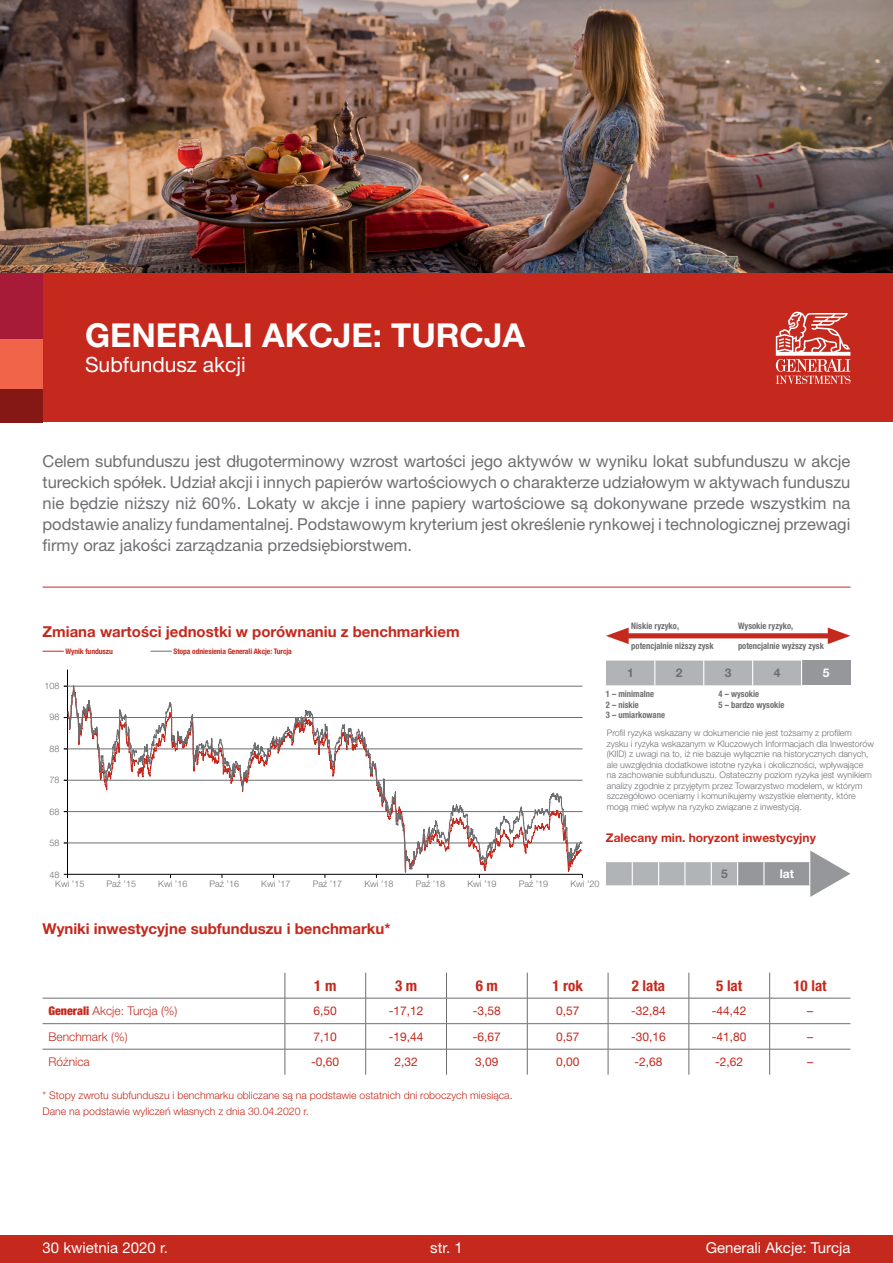
<style>
.page{position:relative;width:893px;height:1263px;background:#fff}
.page>*{position:absolute;margin:0;border:0;box-sizing:border-box;transform-origin:0 0}
.t1{font:700 33px "Helvetica Neue LT Pro";color:#fff}
.t2{font:21px "Helvetica Neue LT Pro";color:#fff}
.t3{font:16.5px/21px "Helvetica Neue LT Pro";color:#6d6e71;text-align:justify}
.t4{font:700 15px "Helvetica Neue LT Pro";color:#c5281c}
.t5{font:15px "Helvetica Neue LT Pro";color:#fff}
.t6{font:700 condensed 15px "Helvetica Neue LT Pro";color:#c5281c}
.t7{font:12px "Helvetica Neue LT Pro";color:#c5281c}
.t8{font:300 12px "Helvetica Neue LT Pro";color:#c5281c}
.t9{font:700 12px "Helvetica Neue LT Pro";color:#c5281c}
.t10{font:700 12px "Helvetica Neue LT Pro";color:#6d6e71}
.t11{font:700 12px "Helvetica Neue LT Pro";color:#fff}
.t12{font:300 10.5px/16.5px "Helvetica Neue LT Pro";color:#c5281c}
.t13{font:300 9px/10.5px "Helvetica Neue LT Pro";color:#6d6e71}
.t14{font:700 condensed 9px/10.8px "Helvetica Neue LT Pro";color:#6d6e71;scale:.95 1}
.t15{font:700 condensed 7.65px "Helvetica Neue LT Pro";letter-spacing:-.01em;color:#c5281c}
.s1{font-weight:900;font-stretch:condensed}
</style>
<div class="page">
<svg style="left:43px;top:651px;width:21px;height:1px"></svg>
<svg style="left:151px;top:651px;width:21px;height:1px"></svg>
<hr style="left:43px;top:587px;width:807px;height:1px;background:#c5281c">
<svg style="left:43px;top:973px;width:807px;height:102px"></svg>
<hr style="left:43px;top:998px;width:242px;height:1px;background:#6d6e71">
<hr style="left:285px;top:998px;width:81px;height:1px;background:#6d6e71">
<hr style="left:366px;top:998px;width:80px;height:1px;background:#6d6e71">
<hr style="left:446px;top:998px;width:81px;height:1px;background:#6d6e71">
<hr style="left:527px;top:998px;width:81px;height:1px;background:#6d6e71">
<hr style="left:608px;top:998px;width:81px;height:1px;background:#6d6e71">
<hr style="left:689px;top:998px;width:81px;height:1px;background:#6d6e71">
<hr style="left:770px;top:998px;width:80px;height:1px;background:#6d6e71">
<hr style="left:43px;top:1023px;width:242px;height:1px;background:#6d6e71">
<hr style="left:285px;top:1023px;width:81px;height:1px;background:#6d6e71">
<hr style="left:366px;top:1023px;width:80px;height:1px;background:#6d6e71">
<hr style="left:446px;top:1023px;width:81px;height:1px;background:#6d6e71">
<hr style="left:527px;top:1023px;width:81px;height:1px;background:#6d6e71">
<hr style="left:608px;top:1023px;width:81px;height:1px;background:#6d6e71">
<hr style="left:689px;top:1023px;width:81px;height:1px;background:#6d6e71">
<hr style="left:770px;top:1023px;width:80px;height:1px;background:#6d6e71">
<hr style="left:43px;top:1049px;width:242px;height:1px;background:#6d6e71">
<hr style="left:285px;top:1049px;width:81px;height:1px;background:#6d6e71">
<svg style="left:285px;top:973px;width:1px;height:102px"></svg>
<hr style="left:366px;top:1049px;width:80px;height:1px;background:#6d6e71">
<svg style="left:365px;top:973px;width:1px;height:102px"></svg>
<hr style="left:446px;top:1049px;width:81px;height:1px;background:#6d6e71">
<svg style="left:446px;top:973px;width:1px;height:102px"></svg>
<hr style="left:527px;top:1049px;width:81px;height:1px;background:#6d6e71">
<svg style="left:527px;top:973px;width:1px;height:102px"></svg>
<hr style="left:608px;top:1049px;width:81px;height:1px;background:#6d6e71">
<svg style="left:608px;top:973px;width:1px;height:102px"></svg>
<hr style="left:689px;top:1049px;width:81px;height:1px;background:#6d6e71">
<svg style="left:689px;top:973px;width:1px;height:102px"></svg>
<hr style="left:770px;top:1049px;width:80px;height:1px;background:#6d6e71">
<svg style="left:769px;top:973px;width:1px;height:102px"></svg>
<div style="left:619px;top:633px;width:218px;height:5px;background:#c5281c"></div>
<svg style="left:606px;top:628px;width:23px;height:16px"></svg>
<svg style="left:828px;top:628px;width:22px;height:16px"></svg>
<svg style="left:606px;top:850px;width:244px;height:47px"></svg>
<div style="left:801px;top:661px;width:49px;height:24px;background:#95979a"></div>
<div style="left:606px;top:661px;width:196px;height:24px;background:#b1b4b6"></div>
<div style="left:0;top:1235px;width:893px;height:28px;background:#c5281c"></div>
<img style="left:0;top:0;width:893px;height:274px">
<div style="left:42px;top:274px;width:851px;height:148px;background:#c5281c"></div>
<svg style="left:776px;top:311px;width:74px;height:73px"></svg>
<div style="left:0;top:274px;width:43px;height:66px;background:#a81b38"></div>
<div style="left:0;top:340px;width:43px;height:49px;background:#f1644a"></div>
<div style="left:0;top:389px;width:43px;height:33px;background:#851714"></div>
<hr style="left:67px;top:670px;width:1px;height:208px;background:#000">
<hr style="left:64px;top:874px;width:519px;height:1px;background:#000">
<hr style="left:64px;top:843px;width:519px;height:1px;background:#6d6e71">
<hr style="left:64px;top:811px;width:519px;height:1px;background:#6d6e71">
<hr style="left:64px;top:780px;width:519px;height:1px;background:#6d6e71">
<hr style="left:64px;top:749px;width:519px;height:1px;background:#6d6e71">
<hr style="left:64px;top:686px;width:519px;height:1px;background:#6d6e71">
<hr style="left:64px;top:717px;width:519px;height:1px;background:#6d6e71">
<svg style="left:68px;top:685px;width:513px;height:188px"></svg>
<h1 class="t1" style="left:85px;top:314px;width:441px">GENERALI AKCJE: TURCJA</h1>
<h2 class="t2" style="left:85px;top:352px;width:162px">Subfundusz akcji</h2>
<p class="t3" style="left:43px;top:450px;width:809px">Celem subfunduszu jest długoterminowy wzrost wartości jego aktywów w wyniku lokat subfunduszu w akcje tureckich spółek. Udział akcji i innych papierów wartościowych o charakterze udziałowym w aktywach funduszu nie będzie niższy niż 60%. Lokaty w akcje i inne papiery wartościowe są dokonywane przede wszystkim na podstawie analizy fundamentalnej. Podstawowym kryterium jest określenie rynkowej i technologicznej przewagi firmy oraz jakości zarządzania przedsiębiorstwem.</p>
<p class="t14" style="left:631px;top:620px;width:52px">Niskie ryzyko,</p>
<p class="t14" style="left:631px;top:641px;width:88px">potencjalnie niższy zysk</p>
<p class="t14" style="left:738px;top:641px;width:92px">potencjalnie wyższy zysk</p>
<p class="t14" style="left:738px;top:620px;width:60px">Wysokie ryzyko,</p>
<h3 class="t4" style="left:43px;top:622px;width:419px">Zmiana wartości jednostki w porównaniu z benchmarkiem</h3>
<p class="t15" style="left:65px;top:646px;width:49px">Wynik funduszu</p>
<p class="t15" style="left:173px;top:646px;width:120px">Stopa odniesienia Generali Akcje: Turcja</p>
<p class="t13" style="left:45px;top:680px;width:17px">108</p>
<p class="t13" style="left:50px;top:712px;width:12px">98</p>
<p class="t13" style="left:50px;top:743px;width:12px">88</p>
<p class="t13" style="left:50px;top:775px;width:12px">78</p>
<p class="t13" style="left:50px;top:806px;width:12px">68</p>
<p class="t13" style="left:50px;top:838px;width:12px">58</p>
<p class="t13" style="left:50px;top:869px;width:12px">48</p>
<h3 class="t10" style="left:627px;top:665px;width:8px">1</h3>
<h3 class="t10" style="left:676px;top:665px;width:8px">2</h3>
<h3 class="t10" style="left:725px;top:665px;width:8px">3</h3>
<h3 class="t10" style="left:774px;top:665px;width:8px">4</h3>
<h3 class="t11" style="left:823px;top:665px;width:8px">5</h3>
<p class="t14" style="left:606px;top:688px;width:64px">1 – minimalne<br>2 – niskie<br>3 – umiarkowane</p>
<p class="t14" style="left:719px;top:688px;width:71px">4 – wysokie<br>5 – bardzo wysokie</p>
<p class="t13" style="left:607px;top:728px;width:269px">Profil ryzyka wskazany w dokumencie nie jest tożsamy z profilem zysku i ryzyka wskazanym w Kluczowych Informacjach dla Inwestorów (KIID) z uwagi na to, iż nie bazuje wyłącznie na historycznych danych, ale uwzględnia dodatkowe istotne ryzyka i okoliczności, wpływające na zachowanie subfunduszu. Ostateczny poziom ryzyka jest wynikiem analizy zgodnie z przyjętym przez Towarzystwo modelem, w którym szczegółowo oceniamy i komunikujemy wszystkie elementy, które mogą mieć wpływ na ryzyko związane z inwestycją.</p>
<h3 class="t9" style="left:606px;top:830px;width:212px">Zalecany min. horyzont inwestycyjny</h3>
<h3 class="t10" style="left:721px;top:866px;width:8px">5</h3>
<h3 class="t11" style="left:780px;top:866px;width:16px">lat</h3>
<p class="t13" style="left:55px;top:878px;width:31px">Kwi ’15</p>
<p class="t13" style="left:107px;top:878px;width:31px">Paź ’15</p>
<p class="t13" style="left:158px;top:878px;width:31px">Kwi ’16</p>
<p class="t13" style="left:210px;top:878px;width:31px">Paź ’16</p>
<p class="t13" style="left:261px;top:878px;width:31px">Kwi ’17</p>
<p class="t13" style="left:313px;top:878px;width:31px">Paź ’17</p>
<p class="t13" style="left:364px;top:878px;width:31px">Kwi ’18</p>
<p class="t13" style="left:416px;top:878px;width:31px">Paź ’18</p>
<p class="t13" style="left:467px;top:878px;width:31px">Kwi ’19</p>
<p class="t13" style="left:519px;top:878px;width:31px">Paź ’19</p>
<p class="t13" style="left:570px;top:878px;width:31px">Kwi ’20</p>
<h3 class="t4" style="left:43px;top:919px;width:350px">Wyniki inwestycyjne subfunduszu i benchmarku*</h3>
<h3 class="t6" style="left:314px;top:976px;width:24px">1 m</h3>
<h3 class="t6" style="left:395px;top:976px;width:24px">3 m</h3>
<h3 class="t6" style="left:476px;top:976px;width:24px">6 m</h3>
<h3 class="t6" style="left:552px;top:976px;width:32px">1 rok</h3>
<h3 class="t6" style="left:632px;top:976px;width:35px">2 lata</h3>
<h3 class="t6" style="left:716px;top:976px;width:28px">5 lat</h3>
<h3 class="t6" style="left:793px;top:976px;width:35px">10 lat</h3>
<h3 class="t8" style="left:49px;top:1003px;width:130px"><span class="s1">Generali</span> Akcje: Turcja (%)</h3>
<h3 class="t7" style="left:314px;top:1003px;width:25px">6,50</h3>
<h3 class="t7" style="left:389px;top:1003px;width:36px">-17,12</h3>
<h3 class="t7" style="left:473px;top:1003px;width:30px">-3,58</h3>
<h3 class="t7" style="left:556px;top:1003px;width:25px">0,57</h3>
<h3 class="t7" style="left:631px;top:1003px;width:36px">-32,84</h3>
<h3 class="t7" style="left:712px;top:1003px;width:36px">-44,42</h3>
<h3 class="t7" style="left:807px;top:1003px;width:7px">–</h3>
<h3 class="t8" style="left:49px;top:1029px;width:81px">Benchmark (%)</h3>
<h3 class="t7" style="left:314px;top:1029px;width:25px">7,10</h3>
<h3 class="t7" style="left:389px;top:1029px;width:36px">-19,44</h3>
<h3 class="t7" style="left:473px;top:1029px;width:30px">-6,67</h3>
<h3 class="t7" style="left:556px;top:1029px;width:25px">0,57</h3>
<h3 class="t7" style="left:631px;top:1029px;width:36px">-30,16</h3>
<h3 class="t7" style="left:712px;top:1029px;width:36px">-41,80</h3>
<h3 class="t7" style="left:807px;top:1029px;width:7px">–</h3>
<h3 class="t8" style="left:49px;top:1054px;width:43px">Różnica</h3>
<h3 class="t7" style="left:311px;top:1054px;width:30px">-0,60</h3>
<h3 class="t7" style="left:394px;top:1054px;width:25px">2,32</h3>
<h3 class="t7" style="left:475px;top:1054px;width:25px">3,09</h3>
<h3 class="t7" style="left:556px;top:1054px;width:25px">0,00</h3>
<h3 class="t7" style="left:634px;top:1054px;width:30px">-2,68</h3>
<h3 class="t7" style="left:715px;top:1054px;width:30px">-2,62</h3>
<h3 class="t7" style="left:807px;top:1054px;width:7px">–</h3>
<p class="t12" style="left:43px;top:1086px;width:472px">* Stopy zwrotu subfunduszu i benchmarku obliczane są na podstawie ostatnich dni roboczych miesiąca.<br>Dane na podstawie wyliczeń własnych z dnia 30.04.2020 r.</p>
<h3 class="t5" style="left:43px;top:1238px;width:127px">30 kwietnia 2020 r.</h3>
<h3 class="t5" style="left:430px;top:1238px;width:34px">str. 1</h3>
<h3 class="t5" style="left:706px;top:1238px;width:146px">Generali Akcje: Turcja</h3>
</div>
